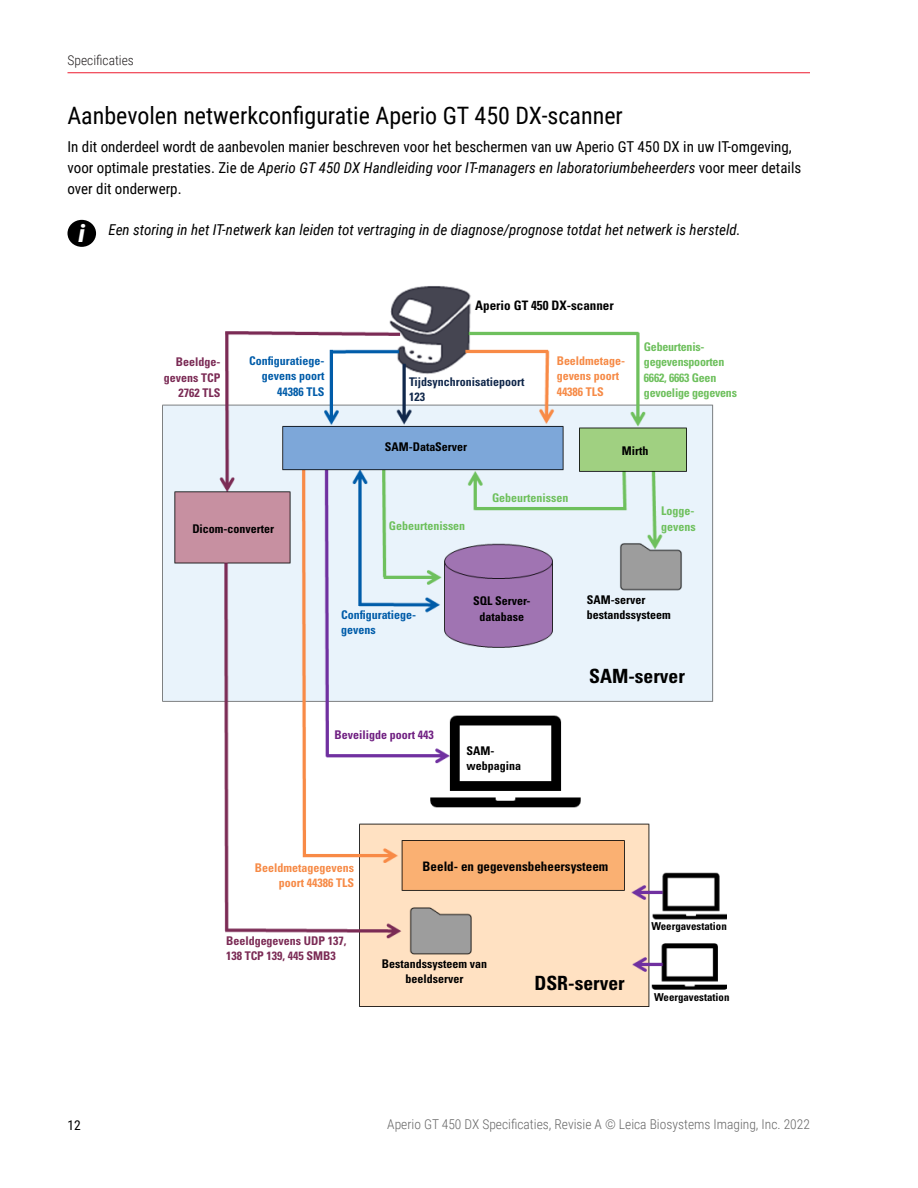
<style>
.page{position:relative;width:918px;height:1188px;background:#fff}
.page>*{position:absolute;margin:0;border:0;box-sizing:border-box;transform-origin:0 0}
.Heading_1{font:24px "Roboto Condensed";color:#000}
.t1{font:italic 900 24px "Roboto";color:#fff}
.t2{font:700 condensed 19.65px "Univers LT Std";color:#000}
.Body{font:15px/21px "Roboto Condensed";color:#000}
.Body_italic{font:italic 15px "Roboto Condensed";color:#000}
.t3{font:300 13.5px "Roboto Condensed";color:#666}
.t4{font:300 13.5px "Roboto Condensed";color:#231f20}
.t5{font:13.5px "Roboto Condensed";color:#000}
.t6{font:700 condensed 13.05px "Univers LT Std";color:#000}
.t7{font:700 condensed 12px/15.3px "Univers LT Std";color:#000;text-align:center}
.t8{font:700 condensed 12px/15.3px "Univers LT Std";color:#7b2b55;text-align:right}
.t9{font:700 condensed 12px/15.3px "Univers LT Std";color:#f68a46}
.t10{font:700 condensed 12px/15.3px "Univers LT Std";letter-spacing:-.02em;color:#6ec05d}
.t11{font:700 condensed 12px/15.3px "Univers LT Std";color:#005ca9;text-align:right}
.t12{font:700 condensed 12px/15.3px "Univers LT Std";color:#6ec05d}
.t13{font:700 condensed 12px/15.3px "Univers LT Std";color:#11284b}
.t14{font:700 condensed 12px "Univers LT Std";color:#702082}
.t15{font:700 condensed 10.95px "Univers LT Std";color:#000}
.s1{font-style:italic}
</style>
<div class="page">
<hr style="left:68px;top:72px;width:742px;height:1px;background:#ed1b2f">
<div style="left:67px;top:220px;width:29px;height:27px;background:#000;border-radius:50%"></div>
<img style="left:162px;top:286px;width:565px;height:721px">
<div style="left:557px;top:356px;width:78px;height:46px;background:#fff"></div>
<div style="left:644px;top:343px;width:95px;height:61px;background:#fff"></div>
<div style="left:250px;top:863px;width:104px;height:33px;background:#fff"></div>
<p class="t4" style="left:68px;top:51px;width:68px">Specificaties</p>
<p class="Heading_1" style="left:68px;top:99px;width:557px">Aanbevolen netwerkconfiguratie Aperio GT 450 DX-scanner</p>
<p class="Body" style="left:68px;top:136px;width:735px">In dit onderdeel wordt de aanbevolen manier beschreven voor het beschermen van uw Aperio GT 450 DX in uw IT-omgeving, voor optimale prestaties. Zie de <span class="s1">Aperio GT 450 DX Handleiding voor IT-managers en laboratoriumbeheerders</span> voor meer details over dit onderwerp.</p>
<p class="t1" style="left:79px;top:216px;width:8px">i</p>
<p class="Body_italic" style="left:109px;top:219px;width:634px">Een storing in het IT-netwerk kan leiden tot vertraging in de diagnose/prognose totdat het netwerk is hersteld.</p>
<p class="t6" style="left:475px;top:297px;width:140px">Aperio GT 450 DX-scanner</p>
<p class="t11" style="left:249px;top:353px;width:77px">Configuratiege&shy;gevens poort<br>44386 TLS</p>
<p class="t8" style="left:164px;top:355px;width:58px">Beeldge&shy;gevens TCP<br>2762 TLS</p>
<p class="t9" style="left:557px;top:353px;width:70px">Beeldmetage&shy;gevens poort<br>44386 TLS</p>
<p class="t13" style="left:409px;top:374px;width:117px">Tijdsynchronisatiepoort<br>123</p>
<p class="t10" style="left:644px;top:339px;width:95px">Gebeurtenis&shy;gegevenspoorten<br>6662, 6663 Geen gevoelige gegevens</p>
<p class="t7" style="left:385px;top:439px;width:84px">SAM-DataServer</p>
<p class="t7" style="left:622px;top:443px;width:28px">Mirth</p>
<p class="t7" style="left:192px;top:521px;width:83px">Dicom-converter</p>
<p class="t12" style="left:389px;top:518px;width:78px">Gebeurtenissen</p>
<p class="t12" style="left:492px;top:490px;width:78px">Gebeurtenissen</p>
<p class="t12" style="left:661px;top:503px;width:36px">Logge&shy;gevens</p>
<p class="t11" style="left:341px;top:607px;width:77px;text-align:left">Configuratiege&shy;gevens</p>
<p class="t14" style="left:335px;top:727px;width:101px">Beveiligde poort 443</p>
<p class="t7" style="left:473px;top:593px;width:59px">SQL Server&shy;database</p>
<p class="t7" style="left:587px;top:592px;width:85px;text-align:left">SAM-server bestandssysteem</p>
<p class="t2" style="left:589px;top:664px;width:97px">SAM-server</p>
<p class="t7" style="left:467px;top:743px;width:56px;text-align:left">SAM&shy;webpagina</p>
<p class="t9" style="left:255px;top:860px;width:101px;text-align:right">Beeldmetagegevens poort 44386 TLS</p>
<p class="t8" style="left:226px;top:933px;width:122px;text-align:left">Beeldgegevens UDP 137,<br>138 TCP 139, 445 SMB3</p>
<p class="t6" style="left:423px;top:858px;width:187px">Beeld- en gegevensbeheersysteem</p>
<p class="t7" style="left:382px;top:956px;width:107px">Bestandssysteem van beeldserver</p>
<p class="t2" style="left:534px;top:971px;width:92px">DSR-server</p>
<p class="t15" style="left:651px;top:919px;width:77px">Weergavestation</p>
<p class="t15" style="left:654px;top:990px;width:77px">Weergavestation</p>
<p class="t5" style="left:68px;top:1116px;width:15px">12</p>
<p class="t3" style="left:387px;top:1115px;width:424px">Aperio GT 450 DX Specificaties, Revisie A © Leica Biosystems Imaging, Inc. 2022</p>
</div>
